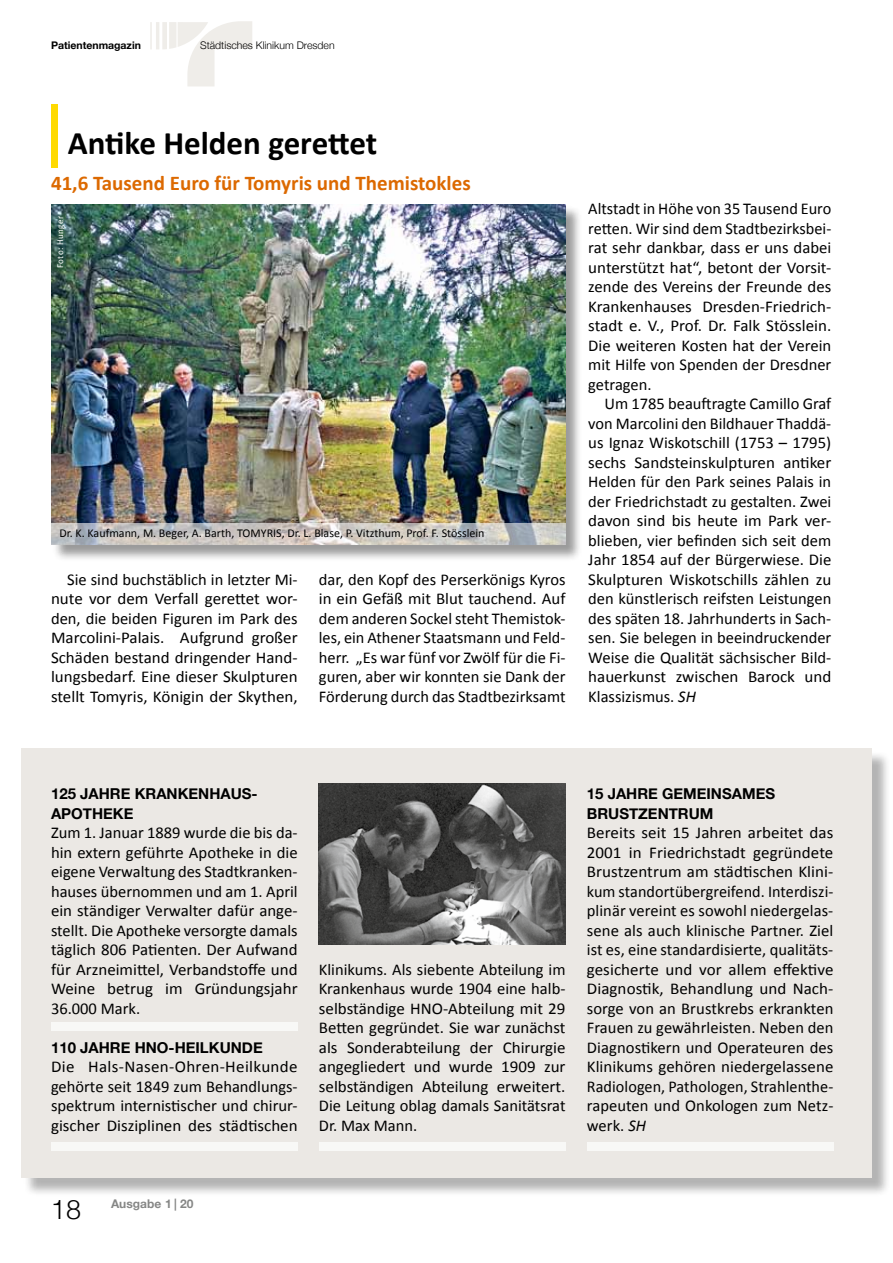
<style>
.page{position:relative;width:893px;height:1263px;background:#fff}
.page>*{position:absolute;margin:0;border:0;box-sizing:border-box;transform-origin:0 0}
.t1{font:700 33px "Calibri";color:#000}
.t2{font:300 27px "Helvetica Neue";color:#000}
.t3{font:700 21px "Calibri";color:#dc6900}
.t4{font:16.5px/19.5px "Calibri";color:#000;text-align:justify}
.t5{font:700 15px/19.5px "Helvetica Neue";color:#000}
.t6{font:12px "Calibri";color:#000}
.t7{font:700 12px "Helvetica Neue";color:#868786}
.t8{font:300 10.5px "Helvetica Neue";color:#000}
.t9{font:700 10.5px "Helvetica Neue";color:#000}
.t10{font:9px "Calibri";letter-spacing:.05em;color:#fff}
.s1{font-style:italic}
</style>
<div class="page">
<svg style="left:150px;top:21px;width:102px;height:65px"></svg>
<div style="left:24px;top:750px;width:866px;height:446px;background:#000;opacity:.3"></div>
<div style="left:21px;top:748px;width:851px;height:430px;background:#ebe8e4"></div>
<div style="left:52px;top:205px;width:531px;height:356px;background:#000;opacity:.4"></div>
<img style="left:51px;top:204px;width:515px;height:319px">
<svg style="left:51px;top:523px;width:515px;height:21px;background:#c8c5c3"></svg>
<div style="left:51px;top:104px;width:6px;height:64px;background:#ffda00"></div>
<div style="left:51px;top:1023px;width:247px;height:8px;background:#f8f8f6"></div>
<div style="left:51px;top:1142px;width:247px;height:9px;background:#f8f8f6"></div>
<div style="left:319px;top:1142px;width:247px;height:9px;background:#f8f8f6"></div>
<div style="left:587px;top:1142px;width:246px;height:9px;background:#f8f8f6"></div>
<img style="left:319px;top:784px;width:247px;height:160px">
<p class="t9" style="left:51px;top:37px;width:92px">PATIENTENMAGAZIN</p>
<p class="t8" style="left:200px;top:37px;width:136px">Städtisches Klinikum Dresden</p>
<h1 class="t1" style="left:68px;top:123px;width:311px">Antike Helden gerettet</h1>
<p class="t3" style="left:51px;top:170px;width:421px">41,6 Tausend Euro für Tomyris und Themistokles</p>
<p class="t10" style="left:55px;top:268px;width:54px;rotate:-90deg">Foto: Hunger</p>
<p class="t6" style="left:60px;top:525px;width:427px">Dr. K. Kaufmann, M. Beger, A. Barth, TOMYRIS, Dr. L. Blase, P. Vitzthum, Prof. F. Stösslein</p>
<p class="t4" style="left:51px;top:569px;width:248px;text-indent:16px">Sie sind buchstäblich in letzter Mi&shy;nute vor dem Verfall gerettet wor&shy;den, die beiden Figuren im Park des Marcolini-Palais. Aufgrund großer Schäden bestand dringender Hand&shy;lungsbedarf. Eine dieser Skulpturen stellt Tomyris, Königin der Skythen,</p>
<p class="t4" style="left:319px;top:569px;width:248px">dar, den Kopf des Perserkönigs Kyros in ein Gefäß mit Blut tauchend. Auf dem anderen Sockel steht Themistok&shy;les, ein Athener Staatsmann und Feld&shy;herr. „Es war fünf vor Zwölf für die Fi&shy;guren, aber wir konnten sie Dank der Förderung durch das Stadtbezirksamt</p>
<p class="t4" style="left:588px;top:198px;width:245px">Altstadt in Höhe von 35 Tausend Euro retten. Wir sind dem Stadtbezirksbei&shy;rat sehr dankbar, dass er uns dabei unterstützt hat“, betont der Vorsit&shy;zende des Vereins der Freunde des Krankenhauses Dresden-Friedrich&shy;stadt e. V., Prof. Dr. Falk Stösslein.<br>Die weiteren Kosten hat der Verein mit Hilfe von Spenden der Dresdner getragen.</p>
<p class="t4" style="left:588px;top:393px;width:245px;text-indent:16px">Um 1785 beauftragte Camillo Graf von Marcolini den Bildhauer Thaddä&shy;us Ignaz Wiskotschill (1753 – 1795) sechs Sandsteinskulpturen antiker Helden für den Park seines Palais in der Friedrichstadt zu gestalten. Zwei davon sind bis heute im Park ver&shy;blieben, vier befinden sich seit dem Jahr 1854 auf der Bürgerwiese. Die Skulpturen Wiskotschills zählen zu den künstlerisch reifsten Leistungen des späten 18. Jahrhunderts in Sach&shy;sen. Sie belegen in beeindruckender Weise die Qualität sächsischer Bild&shy;hauerkunst zwischen Barock und Klassizismus. <span class="s1">SH</span></p>
<p class="t5" style="left:51px;top:784px;width:208px">125 JAHRE KRANKENHAUS-<br>APOTHEKE</p>
<p class="t4" style="left:51px;top:822px;width:248px">Zum 1. Januar 1889 wurde die bis da&shy;hin extern geführte Apotheke in die eigene Verwaltung des Stadtkranken&shy;hauses übernommen und am 1. April ein ständiger Verwalter dafür ange&shy;stellt. Die Apotheke versorgte damals täglich 806 Patienten. Der Aufwand für Arzneimittel, Verbandstoffe und Weine betrug im Gründungsjahr 36.000 Mark.</p>
<p class="t5" style="left:51px;top:1038px;width:96px">110 JAHRE HNO</p>
<p class="t5" style="left:169px;top:1038px;width:96px">-HEILKUNDE</p>
<p class="t4" style="left:51px;top:1056px;width:248px">Die Hals-Nasen-Ohren-Heilkunde gehörte seit 1849 zum Behandlungs&shy;spektrum internistischer und chirur&shy;gischer Disziplinen des städtischen</p>
<p class="t4" style="left:319px;top:959px;width:248px">Klinikums. Als siebente Abteilung im Krankenhaus wurde 1904 eine halb&shy;selbständige HNO-Abteilung mit 29<br>Betten gegründet. Sie war zunächst als Sonderabteilung der Chirurgie angegliedert und wurde 1909 zur selbständigen Abteilung erweitert.<br>Die Leitung oblag damals Sanitätsrat Dr. Max Mann.</p>
<p class="t5" style="left:587px;top:784px;width:190px">15 JAHRE GEMEINSAMES<br>BRUSTZENTRUM</p>
<p class="t4" style="left:587px;top:822px;width:248px">Bereits seit 15 Jahren arbeitet das 2001 in Friedrichstadt gegründete Brustzentrum am städtischen Klini&shy;kum standortübergreifend. Interdiszi&shy;plinär vereint es sowohl niedergelas&shy;sene als auch klinische Partner. Ziel ist es, eine standardisierte, qualitäts&shy;gesicherte und vor allem effektive Diagnostik, Behandlung und Nach&shy;sorge von an Brustkrebs erkrankten Frauen zu gewährleisten. Neben den Diagnostikern und Operateuren des Klinikums gehören niedergelassene Radiologen, Pathologen, Strahlenthe&shy;rapeuten und Onkologen zum Netz&shy;werk. <span class="s1">SH</span></p>
<h2 class="t2" style="left:51px;top:1187px;width:32px">18</h2>
<p class="t7" style="left:111px;top:1195px;width:84px">AUSGABE 1 | 20</p>
</div>
